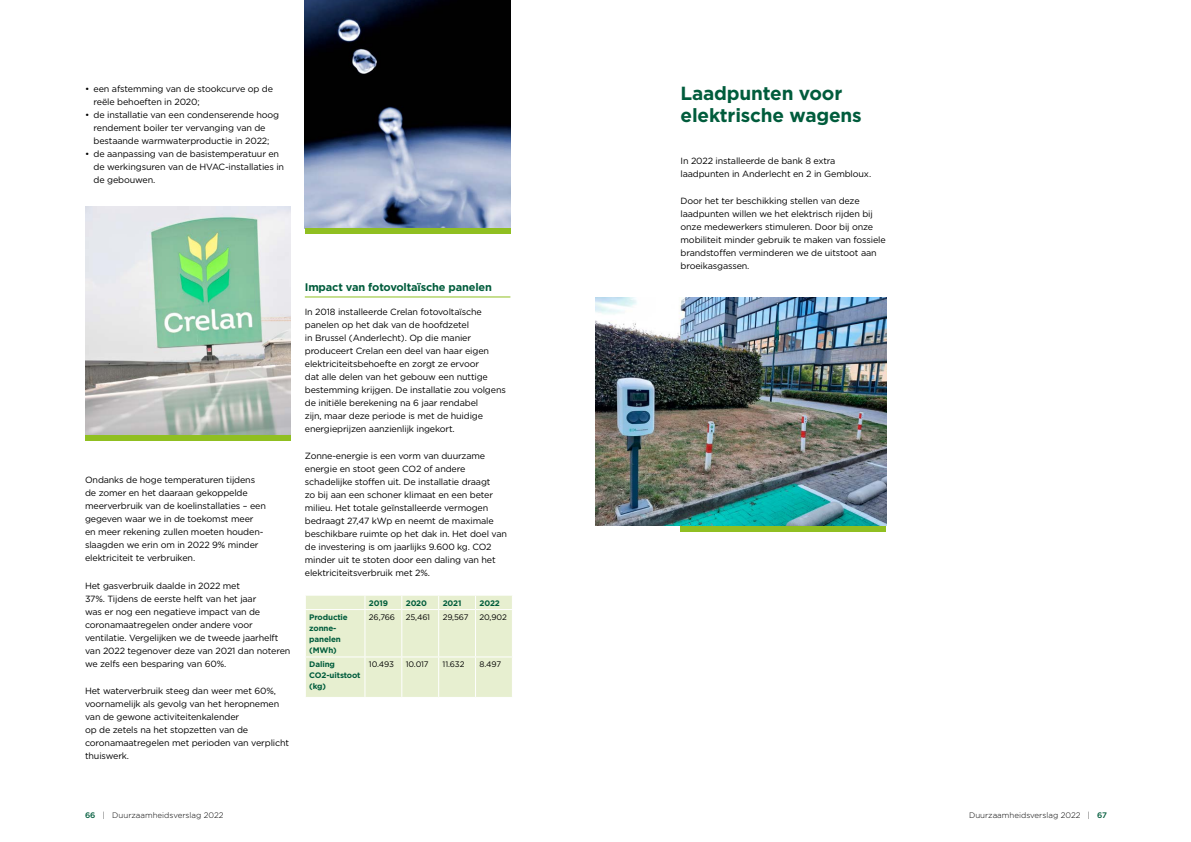
<style>
.page{position:relative;width:1191px;height:842px;background:#fff}
.page>*{position:absolute;margin:0;border:0;box-sizing:border-box;transform-origin:0 0}
.t1{font:700 19px/22px "Gotham";letter-spacing:-.01em;color:#005c3c}
.t2{font:700 11px "Gotham";letter-spacing:-.015em;color:#005c3c}
.t3{font:9px/13px "Gotham";letter-spacing:-.015em;color:#000}
.t4{font:700 8px/11px "Gotham";letter-spacing:-.015em;color:#005c3c}
.t5{font:300 8px "Gotham";color:#000}
.t6{font:8px "Gotham";letter-spacing:-.015em;color:#000}
.s1{font-weight:500;color:#005c3c}
</style>
<div class="page">
<hr style="left:305px;top:297px;width:205px;height:1px;background:#90bf21">
<div style="left:306px;top:595px;width:206px;height:102px;background:#e7efd0"></div>
<hr style="left:305px;top:609px;width:60px;height:1px;background:#fff">
<hr style="left:365px;top:609px;width:37px;height:1px;background:#fff">
<hr style="left:364px;top:610px;width:1px;height:46px;background:#fff">
<hr style="left:402px;top:609px;width:37px;height:1px;background:#fff">
<hr style="left:401px;top:610px;width:1px;height:46px;background:#fff">
<hr style="left:439px;top:609px;width:36px;height:1px;background:#fff">
<hr style="left:438px;top:610px;width:1px;height:46px;background:#fff">
<hr style="left:475px;top:609px;width:38px;height:1px;background:#fff">
<hr style="left:475px;top:610px;width:1px;height:46px;background:#fff">
<hr style="left:305px;top:656px;width:60px;height:1px;background:#fff">
<hr style="left:365px;top:656px;width:37px;height:1px;background:#fff">
<hr style="left:364px;top:657px;width:1px;height:40px;background:#fff">
<hr style="left:402px;top:656px;width:37px;height:1px;background:#fff">
<hr style="left:401px;top:657px;width:1px;height:40px;background:#fff">
<hr style="left:439px;top:656px;width:36px;height:1px;background:#fff">
<hr style="left:438px;top:657px;width:1px;height:40px;background:#fff">
<hr style="left:475px;top:656px;width:38px;height:1px;background:#fff">
<hr style="left:475px;top:657px;width:1px;height:40px;background:#fff">
<img style="left:85px;top:207px;width:206px;height:228px">
<img style="left:305px;top:0;width:205px;height:228px">
<div style="left:85px;top:435px;width:206px;height:6px;background:#90bf21"></div>
<div style="left:305px;top:228px;width:205px;height:6px;background:#90bf21"></div>
<img style="left:595px;top:298px;width:291px;height:228px">
<div style="left:680px;top:526px;width:206px;height:5px;background:#90bf21"></div>
<p class="t3" style="left:94px;top:82px;width:181px;text-indent:-9px">• een afstemming van de stookcurve op de reële behoeften in 2020;</p>
<p class="t3" style="left:85px;top:108px;width:196px;text-align:center">• de installatie van een condenserende hoog rendement boiler ter vervanging van de bestaande warmwaterproductie in 2022;</p>
<p class="t3" style="left:94px;top:147px;width:192px;text-indent:-9px">• de aanpassing van de basistemperatuur en de werkingsuren van de HVAC-installaties in de gebouwen.</p>
<p class="t3" style="left:85px;top:474px;width:182px">Ondanks de hoge temperaturen tijdens de zomer en het daaraan gekoppelde meerverbruik van de koelinstallaties – een gegeven waar we in de toekomst meer en meer rekening zullen moeten houden&shy;slaagden we erin om in 2022 9% minder elektriciteit te verbruiken.</p>
<p class="t3" style="left:85px;top:579px;width:207px">Het gasverbruik daalde in 2022 met<br>37%. Tijdens de eerste helft van het jaar<br>was er nog een negatieve impact van de coronamaatregelen onder andere voor ventilatie. Vergelijken we de tweede jaarhelft van 2022 tegenover deze van 2021 dan noteren we zelfs een besparing van 60%.</p>
<p class="t3" style="left:85px;top:684px;width:206px">Het waterverbruik steeg dan weer met 60%, voornamelijk als gevolg van het heropnemen van de gewone activiteitenkalender<br>op de zetels na het stopzetten van de coronamaatregelen met perioden van verplicht thuiswerk.</p>
<p class="t2" style="left:305px;top:280px;width:189px">Impact van fotovoltaïsche panelen</p>
<p class="t3" style="left:305px;top:305px;width:203px">In 2018 installeerde Crelan fotovoltaïsche panelen op het dak van de hoofdzetel<br>in Brussel (Anderlecht). Op die manier produceert Crelan een deel van haar eigen elektriciteitsbehoefte en zorgt ze ervoor<br>dat alle delen van het gebouw een nuttige bestemming krijgen. De installatie zou volgens de initiële berekening na 6 jaar rendabel<br>zijn, maar deze periode is met de huidige energieprijzen aanzienlijk ingekort.</p>
<p class="t3" style="left:305px;top:449px;width:204px">Zonne-energie is een vorm van duurzame energie en stoot geen CO2 of andere schadelijke stoffen uit. De installatie draagt<br>zo bij aan een schoner klimaat en een beter milieu. Het totale geïnstalleerde vermogen bedraagt 27,47 kWp en neemt de maximale beschikbare ruimte op het dak in. Het doel van de investering is om jaarlijks 9.600 kg. CO2 minder uit te stoten door een daling van het elektriciteitsverbruik met 2%.</p>
<p class="t4" style="left:369px;top:597px;width:21px">2019</p>
<p class="t4" style="left:406px;top:597px;width:23px">2020</p>
<p class="t4" style="left:443px;top:597px;width:20px">2021</p>
<p class="t4" style="left:479px;top:597px;width:22px">2022</p>
<p class="t4" style="left:309px;top:612px;width:40px">Productie zonne&shy;panelen (MWh)</p>
<p class="t6" style="left:369px;top:612px;width:28px">26,766</p>
<p class="t6" style="left:406px;top:612px;width:26px">25,461</p>
<p class="t6" style="left:443px;top:612px;width:27px">29,567</p>
<p class="t6" style="left:479px;top:612px;width:29px">20,902</p>
<p class="t4" style="left:309px;top:659px;width:53px">Daling<br>CO2-uitstoot (kg)</p>
<p class="t6" style="left:369px;top:659px;width:27px">10.493</p>
<p class="t6" style="left:406px;top:659px;width:24px">10.017</p>
<p class="t6" style="left:442px;top:659px;width:23px">11.632</p>
<p class="t6" style="left:479px;top:659px;width:23px">8.497</p>
<h1 class="t1" style="left:680px;top:82px;width:183px">Laadpunten voor elektrische wagens</h1>
<p class="t3" style="left:680px;top:154px;width:192px">In 2022 installeerde de bank 8 extra laadpunten in Anderlecht en 2 in Gembloux.</p>
<p class="t3" style="left:680px;top:194px;width:207px">Door het ter beschikking stellen van deze laadpunten willen we het elektrisch rijden bij onze medewerkers stimuleren. Door bij onze mobiliteit minder gebruik te maken van fossiele brandstoffen verminderen we de uitstoot aan broeikasgassen.</p>
<p class="t5" style="left:85px;top:810px;width:140px"><span class="s1">66</span> | Duurzaamheidsverslag 2022</p>
<p class="t5" style="left:969px;top:810px;width:140px">Duurzaamheidsverslag 2022 | <span class="s1">67</span></p>
</div>
